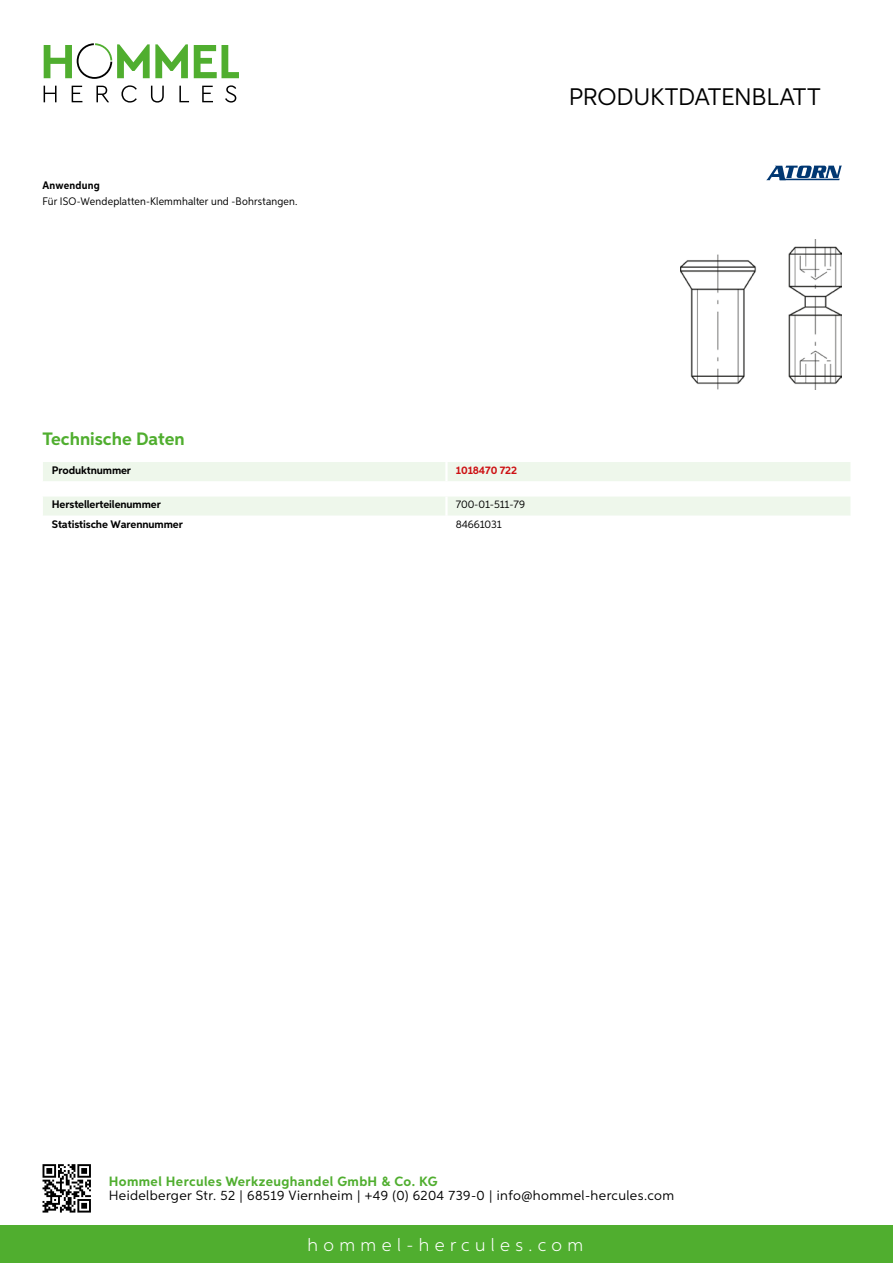
<style>
.page{position:relative;width:893px;height:1263px;background:#fff}
.page>*{position:absolute;margin:0;border:0;box-sizing:border-box;transform-origin:0 0}
.t1{font:24px "Aspira";letter-spacing:-.01em;color:#000}
.t2{font:300 18px "Aspira";letter-spacing:.3em;color:#fff}
.t3{font:700 18px "Aspira";color:#50ae2f}
.t4{font:13.5px "Aspira";letter-spacing:.03em;color:#000}
.t5{font:700 13.5px "Aspira";letter-spacing:.03em;color:#50ae2f}
.t6{font:700 10.95px "Aspira";letter-spacing:-.01em;color:#000}
.t7{font:10.95px "Aspira Nar";letter-spacing:.015em;color:#000}
.t8{font:10.95px "Aspira";letter-spacing:-.01em;color:#000}
.t9{font:700 10.95px "Aspira";letter-spacing:-.01em;color:#cd1013}
.t10{font:700 10.95px "Aspira Nar";letter-spacing:.02em;color:#000}
</style>
<div class="page">
<div style="left:0;top:1226px;width:893px;height:37px;background:#50ae2f"></div>
<svg style="left:43px;top:1164px;width:48px;height:48px"></svg>
<svg style="left:194px;top:45px;width:45px;height:33px"></svg>
<svg style="left:44px;top:43px;width:144px;height:36px"></svg>
<svg style="left:44px;top:86px;width:13px;height:16px"></svg>
<svg style="left:72px;top:86px;width:10px;height:16px"></svg>
<svg style="left:96px;top:86px;width:13px;height:16px"></svg>
<svg style="left:121px;top:85px;width:16px;height:18px"></svg>
<svg style="left:151px;top:86px;width:13px;height:17px"></svg>
<svg style="left:179px;top:86px;width:10px;height:16px"></svg>
<svg style="left:202px;top:86px;width:11px;height:16px"></svg>
<svg style="left:225px;top:85px;width:11px;height:18px"></svg>
<div style="left:43px;top:462px;width:807px;height:19px;background:#eef7eb"></div>
<hr style="left:445px;top:462px;width:3px;height:19px;background:#fff">
<div style="left:43px;top:497px;width:807px;height:19px;background:#eef7eb"></div>
<img style="left:680px;top:239px;width:162px;height:150px">
<svg style="left:766px;top:166px;width:76px;height:14px"></svg>
<p class="t10" style="left:43px;top:179px;width:59px">Anwendung</p>
<p class="t7" style="left:43px;top:194px;width:256px">Für ISO-Wendeplatten-Klemmhalter und -Bohrstangen.</p>
<h1 class="t1" style="left:569px;top:82px;width:253px">Produktdatenblatt</h1>
<h2 class="t3" style="left:43px;top:428px;width:144px">Technische Daten</h2>
<p class="t6" style="left:52px;top:463px;width:81px">Produktnummer</p>
<p class="t9" style="left:456px;top:463px;width:63px">1018470 722</p>
<p class="t6" style="left:52px;top:498px;width:111px">Herstellerteilenummer</p>
<p class="t8" style="left:456px;top:498px;width:71px">700-01-511-79</p>
<p class="t6" style="left:52px;top:517px;width:132px">Statistische Warennummer</p>
<p class="t8" style="left:456px;top:517px;width:47px">84661031</p>
<p class="t5" style="left:109px;top:1172px;width:330px">Hommel Hercules Werkzeughandel GmbH &amp; Co. KG</p>
<p class="t4" style="left:109px;top:1187px;width:567px">Heidelberger Str. 52 | 68519 Viernheim | +49 (0) 6204 739-0 | info@hommel-hercules.com</p>
<h2 class="t2" style="left:307px;top:1234px;width:277px">hommel-hercules.com</h2>
</div>
